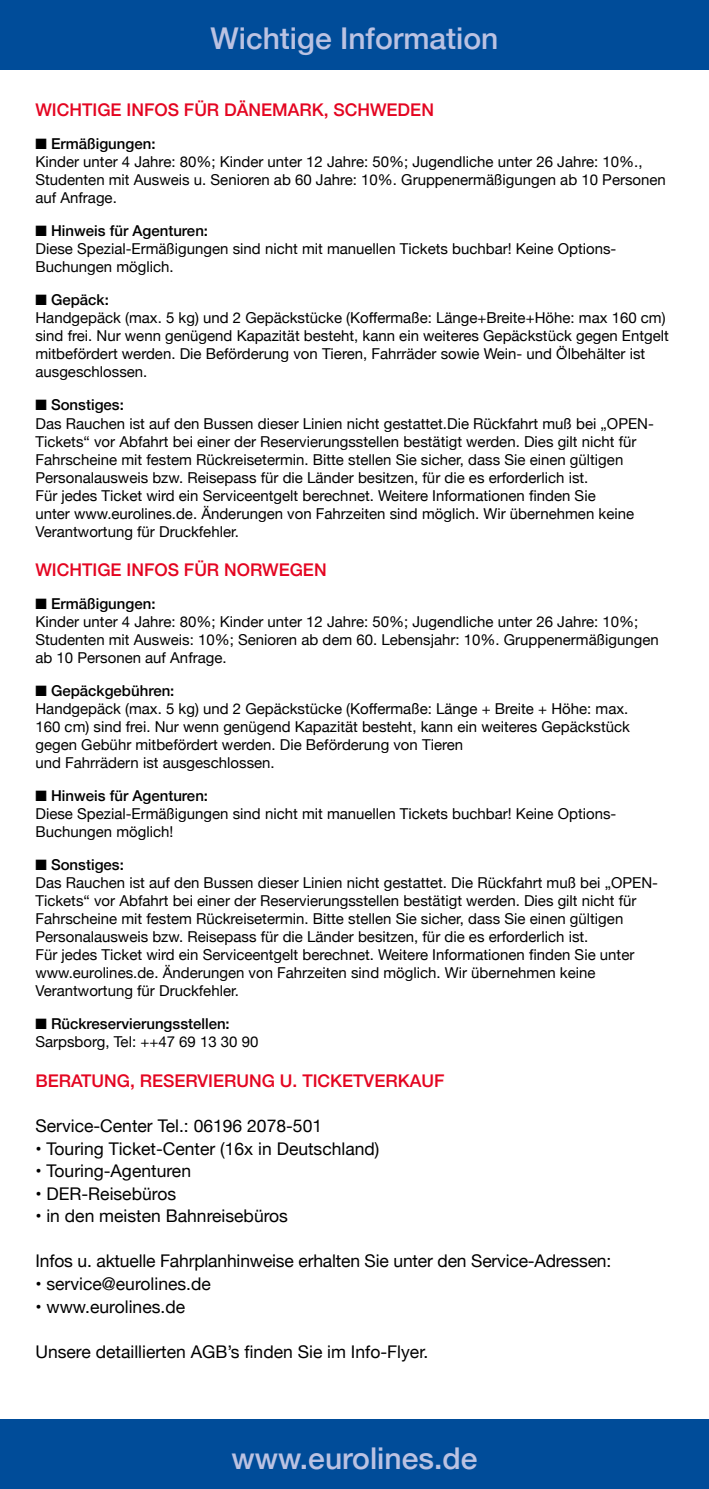
<style>
.page{position:relative;width:709px;height:1489px;background:#fff}
.page>*{position:absolute;margin:0;border:0;box-sizing:border-box;transform-origin:0 0}
.t1{font:500 30px "Helvetica Neue";color:#bbc2e2}
.t2{font:17.5px "Helvetica Neue";color:#000}
.t3{font:500 17.5px "Helvetica Neue";color:#e40521}
.t4{font:15px/18px "Helvetica Neue";color:#000}
.s1{font-weight:500}
</style>
<div class="page">
<div style="left:0;top:0;width:709px;height:69px;background:#004c99"></div>
<div style="left:0;top:1419px;width:709px;height:69px;background:#004c99"></div>
<h1 class="t1" style="left:210px;top:14px;width:289px">Wichtige Information</h1>
<p class="t3" style="left:35px;top:96px;width:400px">WICHTIGE INFOS FÜR DÄNEMARK, SCHWEDEN</p>
<p class="t4" style="left:35px;top:136px;width:632px">■ <span class="s1">Ermäßigungen:<br></span>Kinder unter 4 Jahre: 80%; Kinder unter 12 Jahre: 50%; Jugendliche unter 26 Jahre: 10%., Studenten mit Ausweis u. Senioren ab 60 Jahre: 10%. Gruppenermäßigungen ab 10 Personen auf Anfrage.</p>
<p class="t4" style="left:35px;top:223px;width:582px">■ <span class="s1">Hinweis für Agenturen:<br></span>Diese Spezial-Ermäßigungen sind nicht mit manuellen Tickets buchbar! Keine Options-<br>Buchungen möglich.</p>
<p class="t4" style="left:35px;top:292px;width:635px">■ <span class="s1">Gepäck:<br></span>Handgepäck (max. 5 kg) und 2 Gepäckstücke (Koffermaße: Länge+Breite+Höhe: max 160 cm) sind frei. Nur wenn genügend Kapazität besteht, kann ein weiteres Gepäckstück gegen Entgelt mitbefördert werden. Die Beförderung von Tieren, Fahrräder sowie Wein- und Ölbehälter ist ausgeschlossen.</p>
<p class="t4" style="left:35px;top:397px;width:620px">■ <span class="s1">Sonstiges:<br></span>Das Rauchen ist auf den Bussen dieser Linien nicht gestattet.Die Rückfahrt muß bei „OPEN-Tickets“ vor Abfahrt bei einer der Reservierungsstellen bestätigt werden. Dies gilt nicht für Fahrscheine mit festem Rückreisetermin. Bitte stellen Sie sicher, dass Sie einen gültigen Personalausweis bzw. Reisepass für die Länder besitzen, für die es erforderlich ist.<br>Für jedes Ticket wird ein Serviceentgelt berechnet. Weitere Informationen finden Sie<br>unter www.eurolines.de. Änderungen von Fahrzeiten sind möglich. Wir übernehmen keine Verantwortung für Druckfehler.</p>
<p class="t3" style="left:35px;top:555px;width:293px">WICHTIGE INFOS FÜR NORWEGEN</p>
<p class="t4" style="left:35px;top:595px;width:624px">■ <span class="s1">Ermäßigungen:<br></span>Kinder unter 4 Jahre: 80%; Kinder unter 12 Jahre: 50%; Jugendliche unter 26 Jahre: 10%; Studenten mit Ausweis: 10%; Senioren ab dem 60. Lebensjahr: 10%. Gruppenermäßigungen ab 10 Personen auf Anfrage.</p>
<p class="t4" style="left:35px;top:682px;width:596px">■ <span class="s1">Gepäckgebühren:<br></span>Handgepäck (max. 5 kg) und 2 Gepäckstücke (Koffermaße: Länge + Breite + Höhe: max.<br>160 cm) sind frei. Nur wenn genügend Kapazität besteht, kann ein weiteres Gepäckstück gegen Gebühr mitbefördert werden. Die Beförderung von Tieren<br>und Fahrrädern ist ausgeschlossen.</p>
<p class="t4" style="left:35px;top:787px;width:582px">■ <span class="s1">Hinweis für Agenturen:<br></span>Diese Spezial-Ermäßigungen sind nicht mit manuellen Tickets buchbar! Keine Options-<br>Buchungen möglich!</p>
<p class="t4" style="left:35px;top:856px;width:624px">■ <span class="s1">Sonstiges:<br></span>Das Rauchen ist auf den Bussen dieser Linien nicht gestattet. Die Rückfahrt muß bei „OPEN-Tickets“ vor Abfahrt bei einer der Reservierungsstellen bestätigt werden. Dies gilt nicht für Fahrscheine mit festem Rückreisetermin. Bitte stellen Sie sicher, dass Sie einen gültigen Personalausweis bzw. Reisepass für die Länder besitzen, für die es erforderlich ist.<br>Für jedes Ticket wird ein Serviceentgelt berechnet. Weitere Informationen finden Sie unter www.eurolines.de. Änderungen von Fahrzeiten sind möglich. Wir übernehmen keine Verantwortung für Druckfehler.</p>
<p class="t4" style="left:35px;top:1015px;width:224px">■ <span class="s1">Rückreservierungsstellen:<br></span>Sarpsborg, Tel: ++47 69 13 30 90</p>
<p class="t3" style="left:35px;top:1066px;width:410px">BERATUNG, RESERVIERUNG U. TICKETVERKAUF</p>
<p class="t2" style="left:35px;top:1113px;width:288px">Service-Center Tel.: 06196 2078-501</p>
<p class="t2" style="left:35px;top:1135px;width:345px">• Touring Ticket-Center (16x in Deutschland)</p>
<p class="t2" style="left:35px;top:1158px;width:157px">• Touring-Agenturen</p>
<p class="t2" style="left:35px;top:1180px;width:142px">• DER-Reisebüros</p>
<p class="t2" style="left:35px;top:1203px;width:254px">• in den meisten Bahnreisebüros</p>
<p class="t2" style="left:35px;top:1248px;width:577px">Infos u. aktuelle Fahrplanhinweise erhalten Sie unter den Service-Adressen:</p>
<p class="t2" style="left:35px;top:1270px;width:177px">• service@eurolines.de</p>
<p class="t2" style="left:35px;top:1293px;width:151px">• www.eurolines.de</p>
<p class="t2" style="left:35px;top:1338px;width:394px">Unsere detaillierten AGB’s finden Sie im Info-Flyer.</p>
<h1 class="t1" style="left:231px;top:1433px;width:247px">www.eurolines.de</h1>
</div>
